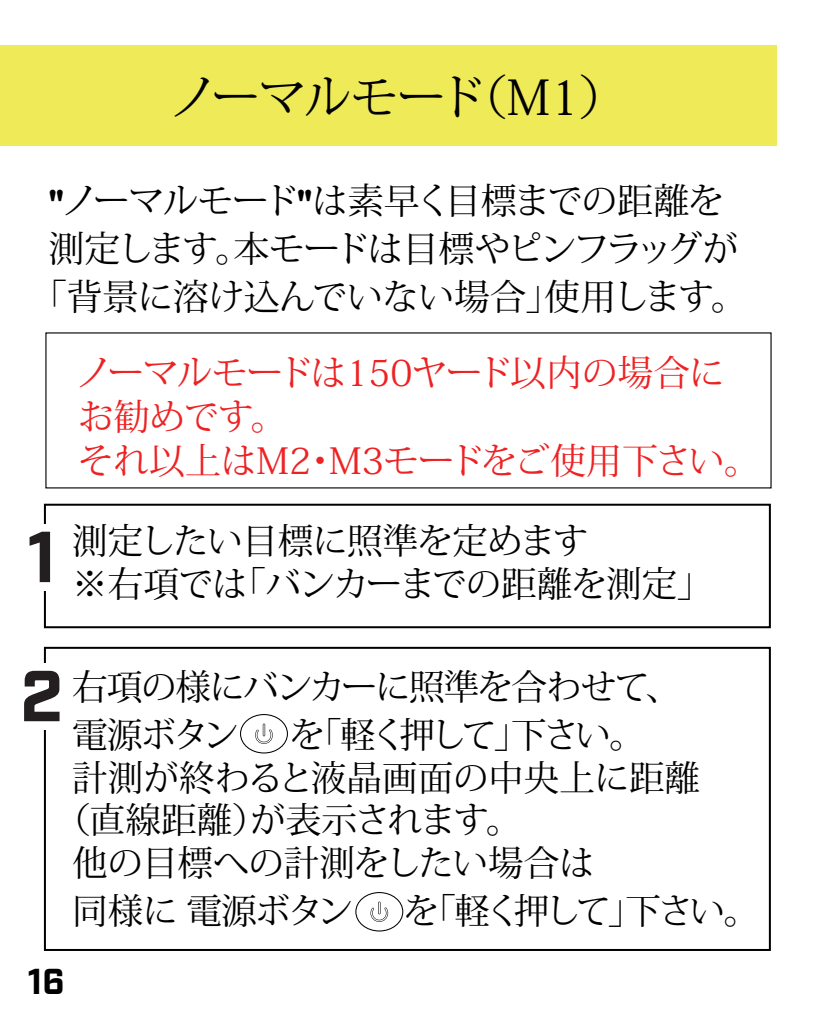
<style>
.page{position:relative;width:817px;height:1021px;background:#fff}
.page>*{position:absolute;margin:0;border:0;box-sizing:border-box;transform-origin:0 0}
.t1{font:700 72px "Industry";color:#231f20}
.t2{font:48px "Koz Min Pr 6 N";letter-spacing:-.04em;color:#000001}
.t3{font:36px "Koz Min Pr 6 N";letter-spacing:-.02em;color:#ee2123}
.t4{font:36px "Koz Min Pr 6 N";letter-spacing:-.03em;color:#000001}
.t5{font:36px "Koz Min Pr 6 N";letter-spacing:-.075em;color:#000001}
.t6{font:700 36px "Industry";color:#000001}
.t7{font:35.6px "Koz Min Pr 6 N";letter-spacing:-.03em;color:#000001}
.t8{font:35.6px "Koz Min Pr 6 N";color:#000001}
.t9{font:35.6px "Koz Min Pr 6 N";letter-spacing:-.095em;color:#000001}
.t10{font:35.6px "Koz Min Pr 6 N";letter-spacing:-.12em;color:#000001}
.t11{font:35.6px "Koz Min Pr 6 N";letter-spacing:-.01em;color:#000001}
.s1{font-family:"Proxima Nova Extrabld"}
</style>
<div class="page">
<div style="left:0;top:45px;width:776px;height:100px;background:#efeb58"></div>
<div style="left:44px;top:647px;width:726px;height:303px;border:2px solid #000001"></div>
<div style="left:44px;top:503px;width:726px;height:125px;border:2px solid #000001"></div>
<div style="left:18px;top:524px;width:54px;height:67px;background:#fff"></div>
<div style="left:18px;top:663px;width:54px;height:67px;background:#fff"></div>
<div style="left:240px;top:714px;width:48px;height:39px;border:1px solid #000001;border-radius:50%"></div>
<svg style="left:255px;top:723px;width:18px;height:21px"></svg>
<div style="left:355px;top:892px;width:48px;height:39px;border:1px solid #000001;border-radius:50%"></div>
<svg style="left:370px;top:901px;width:18px;height:20px"></svg>
<hr style="left:816px;top:841px;width:1px;height:179px;background:#efeb58">
<p class="t2" style="left:169px;top:70px;width:459px">ノーマルモード（M1）</p>
<p class="t4" style="left:49px;top:180px;width:677px"><span class="s1">"</span>ノーマルモード<span class="s1">"</span>は素早く目標までの距離を</p>
<p class="t5" style="left:49px;top:228px;width:691px">測定します。本モードは目標やピンフラッグが</p>
<p class="t4" style="left:31px;top:276px;width:716px">「背景に溶け込んでいない場合」使用します。</p>
<p class="t1" style="left:27px;top:514px;width:32px">1</p>
<p class="t3" style="left:76px;top:352px;width:651px">ノーマルモードは150ヤード以内の場合に</p>
<p class="t3" style="left:78px;top:396px;width:210px">お勧めです。</p>
<p class="t3" style="left:78px;top:440px;width:683px">それ以上はM2・M3モードをご使用下さい。</p>
<p class="t7" style="left:72px;top:520px;width:518px">測定したい目標に照準を定めます</p>
<p class="t7" style="left:72px;top:563px;width:641px">※右項では「バンカーまでの距離を測定」</p>
<p class="t1" style="left:20px;top:653px;width:45px">2</p>
<p class="t7" style="left:72px;top:666px;width:610px">右項の様にバンカーに照準を合わせて、</p>
<p class="t10" style="left:72px;top:714px;width:574px">電源ボタン　 を「軽く押して」下さい。</p>
<p class="t8" style="left:72px;top:757px;width:629px">計測が終わると液晶画面の中央上に距離</p>
<p class="t8" style="left:55px;top:800px;width:468px">（直線距離）が表示されます。</p>
<p class="t11" style="left:72px;top:843px;width:524px">他の目標への計測をしたい場合は</p>
<p class="t9" style="left:72px;top:891px;width:688px">同様に電源ボタン　 を「軽く押して」下さい。</p>
<p class="t6" style="left:27px;top:960px;width:39px">16</p>
</div>
